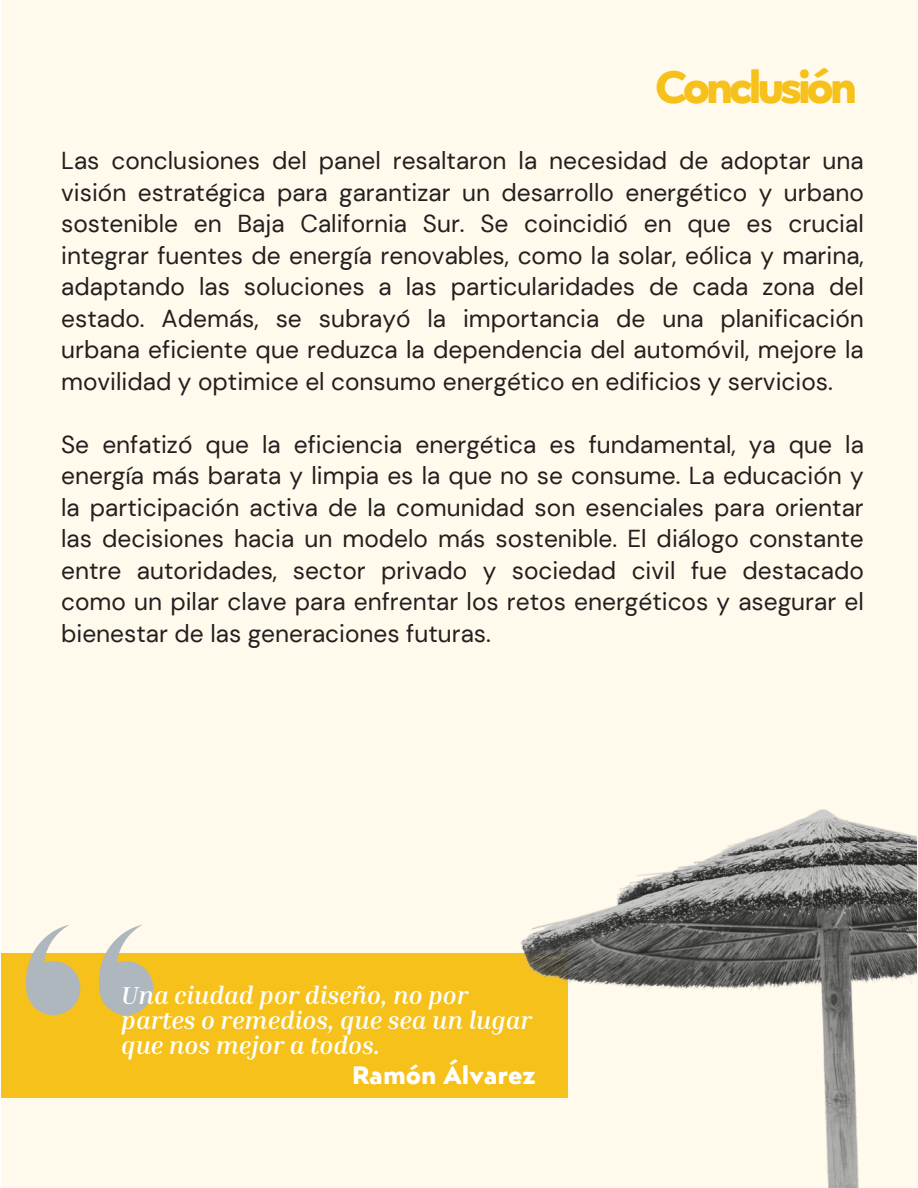
<style>
.page{position:relative;width:918px;height:1188px;background:#fff}
.page>*{position:absolute;margin:0;border:0;box-sizing:border-box;transform-origin:0 0}
.t1{font:700 45px "Posterama Text";letter-spacing:-.1em;color:#f6c11a}
.t2{font:italic 700 25.05px/24.8px "Inria Serif";color:#fff}
.t3{font:700 25.05px "Posterama Text";color:#fff}
.t4{font:24.45px/31.5px "DM Sans";color:#231f20;text-align:justify}
</style>
<div class="page">
<div style="left:2px;top:0;width:916px;height:1188px;background:#fffaeb"></div>
<div style="left:2px;top:953px;width:566px;height:144px;background:#f6c11a"></div>
<svg style="left:26px;top:925px;width:54px;height:90px"></svg>
<svg style="left:99px;top:925px;width:54px;height:90px"></svg>
<img style="left:518px;top:809px;width:398px;height:379px">
<p class="t1" style="left:655px;top:56px;width:204px">Conclusión</p>
<p class="t4" style="left:61px;top:145px;width:804px">Las conclusiones del panel resaltaron la necesidad de adoptar una visión estratégica para garantizar un desarrollo energético y urbano sostenible en Baja California Sur. Se coincidió en que es crucial integrar fuentes de energía renovables, como la solar, eólica y marina, adaptando las soluciones a las particularidades de cada zona del estado. Además, se subrayó la importancia de una planificación urbana eficiente que reduzca la dependencia del automóvil, mejore la movilidad y optimice el consumo energético en edificios y servicios.</p>
<p class="t4" style="left:61px;top:429px;width:804px">Se enfatizó que la eficiencia energética es fundamental, ya que la energía más barata y limpia es la que no se consume. La educación y la participación activa de la comunidad son esenciales para orientar las decisiones hacia un modelo más sostenible. El diálogo constante entre autoridades, sector privado y sociedad civil fue destacado como un pilar clave para enfrentar los retos energéticos y asegurar el bienestar de las generaciones futuras.</p>
<p class="t2" style="left:121px;top:983px;width:412px">Una ciudad por diseño, no por partes o remedios, que sea un lugar que nos mejor a todos.</p>
<p class="t3" style="left:352px;top:1058px;width:185px">Ramón Álvarez</p>
</div>
